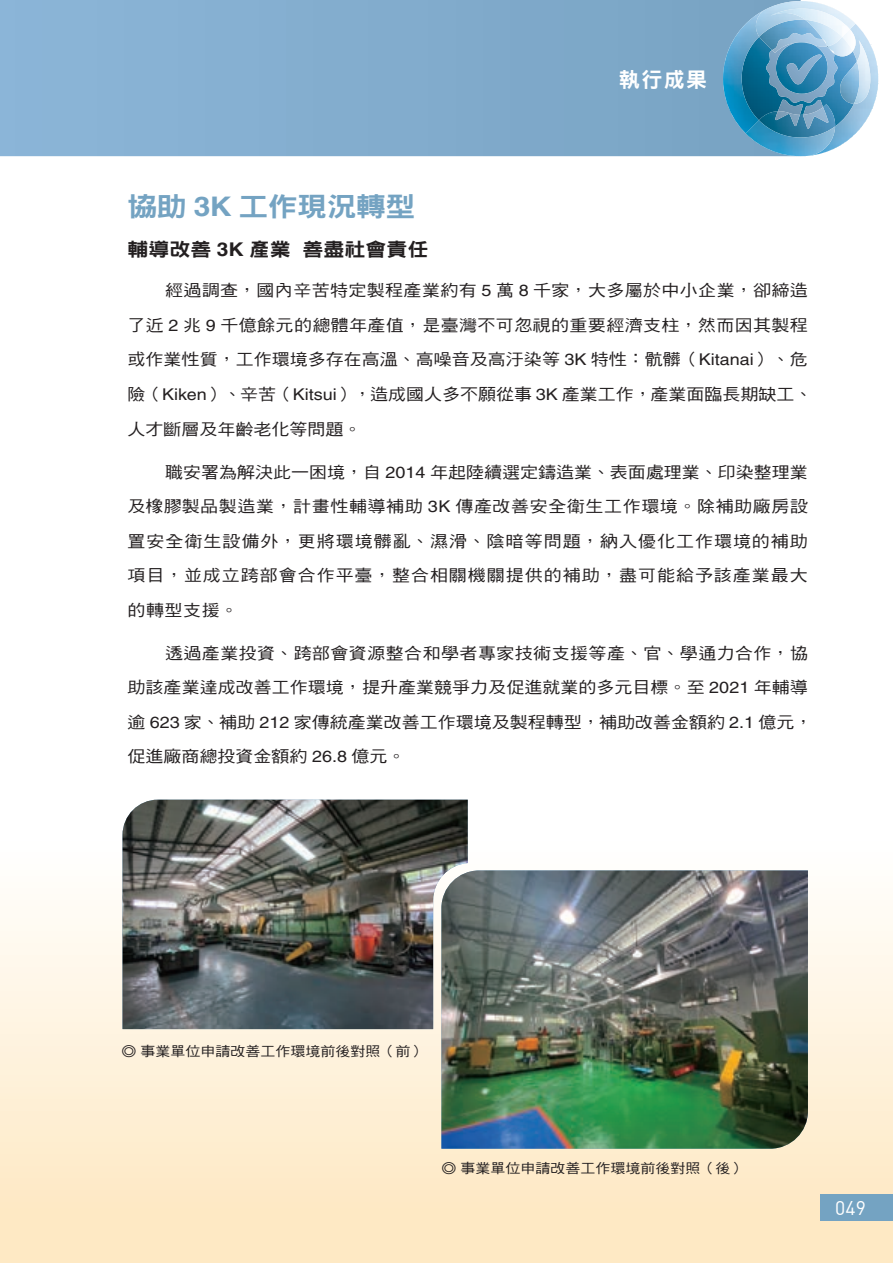
<style>
.page{position:relative;width:893px;height:1263px;background:#fff}
.page>*{position:absolute;margin:0;border:0;box-sizing:border-box;transform-origin:0 0}
.t1{font:27px "DF Hei Std W9";letter-spacing:-.02em;color:#74a3c2;scale:1.11 1}
.t2{font:21px "DF Hei Std W9";color:#fff}
.t3{font:19.5px "DIN Pro";color:#fff}
.t4{font:18.9px "DF Hei Std W9";color:#231f20;scale:1.11 1}
.t5{font:16.2px/34.5px "DF Hei Std W5";letter-spacing:.02em;color:#231f20;scale:1.11 1}
.t6{font:16.2px/34.5px "DF Hei Std W5";color:#231f20;scale:1.11 1}
.t7{font:13.5px "DF Hei Std W5";color:#231f20;scale:1.11 1}
.s1{font-family:"Helvetica";font-weight:700}
.s2{font-family:"Helvetica"}
</style>
<div class="page">
<svg style="left:0;top:799px;width:893px;height:464px"></svg>
<img style="left:123px;top:800px;width:345px;height:229px">
<img style="left:441px;top:870px;width:367px;height:279px">
<div style="left:821px;top:1194px;width:72px;height:26px;background:#74a3c2"></div>
<svg style="left:0;top:0;width:801px;height:156px;background:#82acce"></svg>
<svg style="left:723px;top:1px;width:156px;height:156px;background:#7ab0ce"></svg>
<img style="left:775px;top:111px;width:25px;height:15px">
<img style="left:803px;top:100px;width:20px;height:7px">
<img style="left:803px;top:107px;width:25px;height:22px">
<p class="t2" style="left:619px;top:68px;width:90px">執行成果</p>
<h1 class="t1" style="left:128px;top:192px;width:261px">協助 <span class="s1">3K</span> 工作現況轉型</h1>
<p class="t4" style="left:128px;top:239px;width:273px">輔導改善 <span class="s1">3K</span> 產業 善盡社會責任</p>
<p class="t5" style="left:128px;top:273px;width:618px;text-indent:38px">經過調查，國內辛苦特定製程產業約有 <span class="s2">5</span> 萬 <span class="s2">8</span> 千家，大多屬於中小企業，卻締造了近 <span class="s2">2</span> 兆 <span class="s2">9</span> 千億餘元的總體年產值，是臺灣不可忽視的重要經濟支柱，然而因其製程或作業性質，工作環境多存在高溫、高噪音及高汙染等 <span class="s2">3K</span> 特性：骯髒（<span class="s2">Kitanai</span>）、危險（<span class="s2">Kiken</span>）、辛苦（<span class="s2">Kitsui</span>），造成國人多不願從事 <span class="s2">3K</span> 產業工作，產業面臨長期缺工、人才斷層及年齡老化等問題。</p>
<p class="t5" style="left:128px;top:454px;width:615px;text-align:justify;text-indent:38px">職安署為解決此一困境，自 <span class="s2">2014</span> 年起陸續選定鑄造業、表面處理業、印染整理業及橡膠製品製造業，計畫性輔導補助 <span class="s2">3K</span> 傳產改善安全衛生工作環境。除補助廠房設置安全衛生設備外，更將環境髒亂、濕滑、陰暗等問題，納入優化工作環境的補助項目，並成立跨部會合作平臺，整合相關機關提供的補助，盡可能給予該產業最大的轉型支援。</p>
<p class="t6" style="left:128px;top:635px;width:618px;text-indent:37px">透過產業投資、跨部會資源整合和學者專家技術支援等產、官、學通力合作，協助該產業達成改善工作環境，提升產業競爭力及促進就業的多元目標。至 <span class="s2">2021</span> 年輔導逾 <span class="s2">623</span> 家、補助 <span class="s2">212</span> 家傳統產業改善工作環境及製程轉型，補助改善金額約 <span class="s2">2.1</span> 億元，促進廠商總投資金額約 <span class="s2">26.8</span> 億元。</p>
<p class="t7" style="left:121px;top:1044px;width:276px">◎ 事業單位申請改善工作環境前後對照（前）</p>
<p class="t7" style="left:441px;top:1161px;width:276px">◎ 事業單位申請改善工作環境前後對照（後）</p>
<p class="t3" style="left:835px;top:1195px;width:32px">049</p>
</div>
